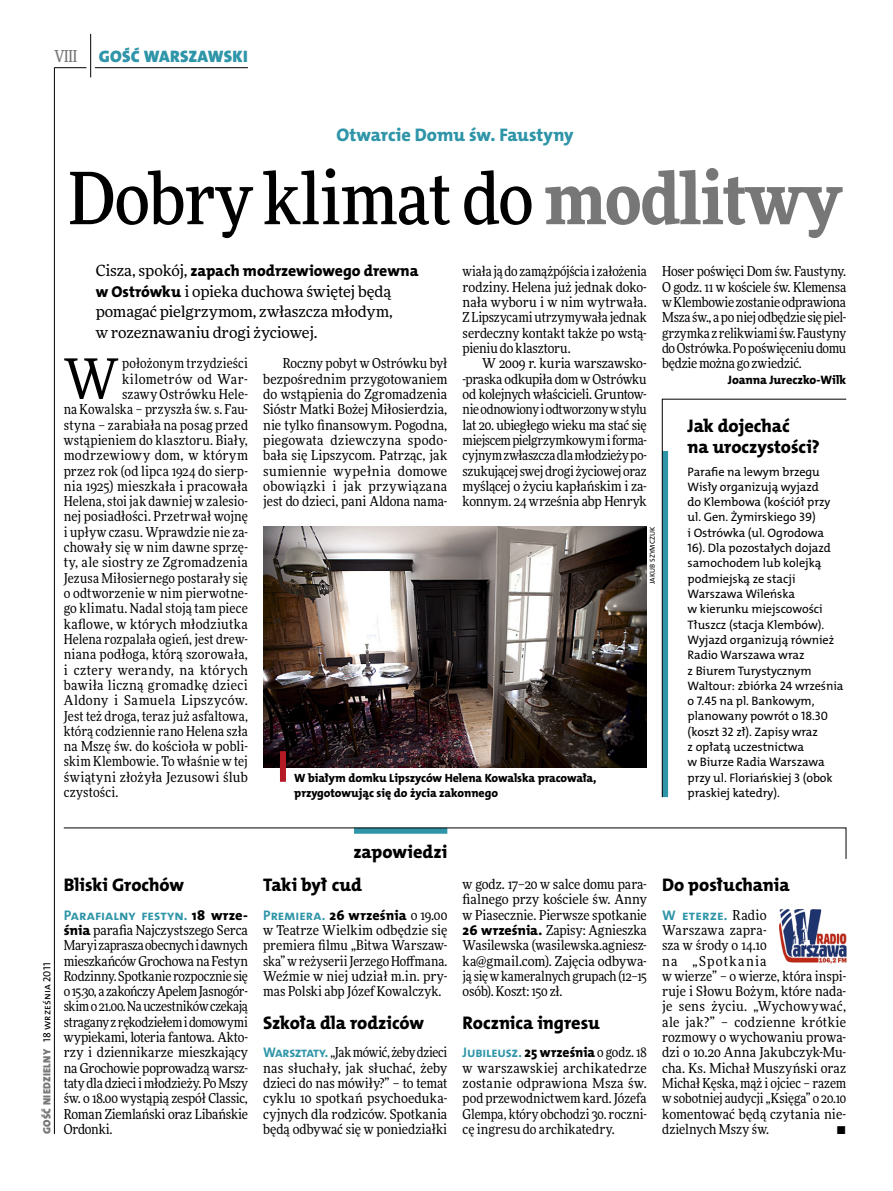
<style>
.page{position:relative;width:893px;height:1191px;background:#fff}
.page>*{position:absolute;margin:0;border:0;box-sizing:border-box;transform-origin:0 0}
.t1{font:500 72px "Freeday Narrow";letter-spacing:-.01em;color:#000}
.t2{font:55.95px "Freeday Narrow News";color:#000}
.t3{font:18.3px/21.6px "The Mix HP8 Ex Bld";letter-spacing:-.005em;color:#000}
.t4{font:18.3px "The Mix HP8 Ex Bld";letter-spacing:-.005em;color:#2f95a8}
.t5{font:16.65px "The Mix HP9 Blk";letter-spacing:.02em;color:#2f95a8}
.t6{font:500 16.5px "Freeday Narrow";color:#777778;scale:.9 1}
.t7{font:15.75px "The Mix HP8 Ex Bld";letter-spacing:-.005em;color:#000}
.t8{font:15.45px/20.4px "Freeday News";letter-spacing:-.01em;color:#000;text-align:justify}
.t9{font:13.95px "The Mix HP7 Bld";letter-spacing:-.005em;color:#2f95a8}
.t10{font:13.95px "The Mix HP8 Ex Bld";letter-spacing:.005em;color:#000}
.t11{font:13.65px/15.3px "Freeday Narrow News";letter-spacing:.01em;color:#000;text-align:justify}
.t12{font:13.65px "Freeday Narrow News";letter-spacing:.035em;color:#000}
.t13{font:13.65px "Freeday Narrow News";letter-spacing:.03em;color:#000}
.t14{font:12.3px/15.3px "The Mix HP5 Plain";letter-spacing:-.005em;color:#000}
.t15{font:12.3px "The Mix HP8 Ex Bld";letter-spacing:-.005em;color:#000}
.t16{font:12px/15.3px "The Mix HP8 Ex Bld";letter-spacing:-.005em;color:#000}
.t17{font:10.5px "The Mix HP9 Blk";letter-spacing:.025em;color:#777778}
.t18{font:7.2px "The Mix HP5 Plain";color:#000}
.s1{font-weight:900;color:#777778}
.s2{font-family:"Freeday News";font-size:15.45px}
.s3{font-family:"The Mix HP8 Ex Bld";font-size:15.75px}
.s4{font-family:"The Mix HP5 Plain";color:#000}
.s5{font-family:"The Mix HP8 Ex Bld";color:#000}
.s6{font-family:"The Mix HP8 Ex Bld";font-size:13.95px}
.s7{font-family:"The Mix HP7 Bld";color:#2f95a8}
.s8{font-family:"Freeday Narrow News";font-size:13.65px}
.s9{font-family:"The Mix HP7 Bld";font-size:13.95px;color:#2f95a8}
.s10{font-family:"Freeday Narrow News";font-size:13.65px;color:#000}
</style>
<div class="page">
<hr style="left:54px;top:67px;width:1px;height:1067px;background:#000">
<hr style="left:90px;top:34px;width:1px;height:43px;background:#000">
<hr style="left:54px;top:67px;width:32px;height:1px;background:#000">
<hr style="left:95px;top:67px;width:153px;height:1px;background:#000">
<svg style="left:63px;top:827px;width:783px;height:32px"></svg>
<svg style="left:662px;top:399px;width:185px;height:398px"></svg>
<img style="left:263px;top:526px;width:384px;height:242px">
<div style="left:280px;top:751px;width:6px;height:31px;background:#b51b24"></div>
<img style="left:779px;top:909px;width:68px;height:55px">
<p class="t6" style="left:54px;top:46px;width:27px">VIII</p>
<p class="t5" style="left:99px;top:46px;width:150px">GOŚĆ WARSZAWSKI</p>
<h3 class="t4" style="left:336px;top:123px;width:239px">Otwarcie Domu św. Faustyny</h3>
<h1 class="t1" style="left:68px;top:154px;width:775px">Dobry klimat do <span class="s1">modlitwy</span></h1>
<p class="t7" style="left:96px;top:261px;width:324px"><span class="s2">Cisza, spokój,</span> zapach modrzewiowego drewna</p>
<p class="t8" style="left:96px;top:281px;width:299px"><span class="s3">w Ostrówku</span> i opieka duchowa świętej będą pomagać pielgrzymom, zwłaszcza młodym, w rozeznawaniu drogi życiowej.</p>
<p class="t11" style="left:463px;top:264px;width:186px">wiała ją do zamążpójścia i założenia rodziny. Helena już jednak doko&shy;nała wyboru i w nim wytrwała.<br>Z Lipszycami utrzymywała jednak serdeczny kontakt także po wstą&shy;pieniu do klasztoru.</p>
<p class="t11" style="left:463px;top:356px;width:186px;text-indent:20px">W 2009 r. kuria warszawsko--praska odkupiła dom w Ostrówku od kolejnych właścicieli. Gruntow&shy;nie odnowiony i odtworzony w stylu lat 20. ubiegłego wieku ma stać się miejscem pielgrzymkowym i forma&shy;cyjnym zwłaszcza dla młodzieży po&shy;szukującej swej drogi życiowej oraz myślącej o życiu kapłańskim i za&shy;konnym. 24 września abp Henryk</p>
<p class="t11" style="left:662px;top:264px;width:186px">Hoser poświęci Dom św. Faustyny.<br>O godz. 11 w kościele św. Klemensa w Klembowie zostanie odprawiona Msza św., a po niej odbędzie się piel&shy;grzymka z relikwiami św. Faustyny do Ostrówka. Po poświęceniu domu będzie można go zwiedzić.</p>
<p class="t15" style="left:728px;top:371px;width:120px">Joanna Jureczko-Wilk</p>
<h3 class="t3" style="left:688px;top:415px;width:134px">Jak dojechać<br>na uroczystości?</h3>
<p class="t14" style="left:688px;top:464px;width:157px">Parafie na lewym brzegu<br>Wisły organizują wyjazd<br>do Klembowa (kościół przy ul. Gen. Żymirskiego 39)<br>i Ostrówka (ul. Ogrodowa<br>16). Dla pozostałych dojazd samochodem lub kolejką podmiejską ze stacji<br>Warszawa Wileńska<br>w kierunku miejscowości<br>Tłuszcz (stacja Klembów).<br>Wyjazd organizują również<br>Radio Warszawa wraz<br>z Biurem Turystycznym<br>Waltour: zbiórka 24 września o 7.45 na pl. Bankowym, planowany powrót o 18.30 (koszt 32 zł). Zapisy wraz<br>z opłatą uczestnictwa<br>w Biurze Radia Warszawa przy ul. Floriańskiej 3 (obok praskiej katedry).</p>
<h2 class="t2" style="left:64px;top:345px;width:56px">W</h2>
<p class="t11" style="left:122px;top:356px;width:127px">położonym trzydzieści</p>
<p class="t11" style="left:263px;top:356px;width:186px;text-indent:20px">Roczny pobyt w Ostrówku był bezpośrednim przygotowaniem do wstąpienia do Zgromadzenia Sióstr Matki Bożej Miłosierdzia, nie tylko finansowym. Pogodna, piegowata dziewczyna spodo&shy;bała się Lipszycom. Patrząc, jak sumiennie wypełnia domowe obowiązki i jak przywiązana jest do dzieci, pani Aldona nama-</p>
<p class="t11" style="left:122px;top:371px;width:127px">kilometrów od War-</p>
<p class="t11" style="left:122px;top:386px;width:127px">szawy Ostrówku Hele-</p>
<p class="t11" style="left:64px;top:401px;width:186px">na Kowalska – przyszła św. s. Fau-</p>
<p class="t11" style="left:64px;top:417px;width:186px">styna – zarabiała na posag przed</p>
<p class="t11" style="left:64px;top:432px;width:186px">wstąpieniem do klasztoru. Biały,</p>
<p class="t11" style="left:64px;top:447px;width:186px">modrzewiowy dom, w którym</p>
<p class="t11" style="left:64px;top:463px;width:186px">przez rok (od lipca 1924 do sierp-</p>
<p class="t11" style="left:64px;top:478px;width:186px">nia 1925) mieszkała i pracowała</p>
<p class="t11" style="left:64px;top:493px;width:186px">Helena, stoi jak dawniej w zalesio-</p>
<p class="t11" style="left:64px;top:509px;width:186px">nej posiadłości. Przetrwał wojnę</p>
<p class="t11" style="left:64px;top:524px;width:186px">i upływ czasu. Wprawdzie nie za-</p>
<p class="t11" style="left:64px;top:539px;width:186px">chowały się w nim dawne sprzę-</p>
<p class="t11" style="left:64px;top:555px;width:186px">ty, ale siostry ze Zgromadzenia</p>
<p class="t11" style="left:64px;top:570px;width:186px">Jezusa Miłosiernego postarały się</p>
<p class="t11" style="left:64px;top:585px;width:186px">o odtworzenie w nim pierwotne-</p>
<p class="t11" style="left:64px;top:600px;width:186px">go klimatu. Nadal stoją tam piece</p>
<p class="t11" style="left:64px;top:616px;width:186px">kaflowe, w których młodziutka</p>
<p class="t11" style="left:64px;top:631px;width:186px">Helena rozpalała ogień, jest drew-</p>
<p class="t11" style="left:64px;top:646px;width:186px">niana podłoga, którą szorowała,</p>
<p class="t12" style="left:64px;top:661px;width:186px">i cztery werandy, na których</p>
<p class="t11" style="left:64px;top:677px;width:186px">bawiła liczną gromadkę dzieci</p>
<p class="t13" style="left:64px;top:692px;width:186px">Aldony i Samuela Lipszyców.</p>
<p class="t11" style="left:64px;top:708px;width:186px">Jest też droga, teraz już asfaltowa,</p>
<p class="t11" style="left:64px;top:723px;width:186px">którą codziennie rano Helena szła</p>
<p class="t11" style="left:64px;top:738px;width:186px">na Mszę św. do kościoła w pobli-</p>
<p class="t11" style="left:64px;top:754px;width:186px">skim Klembowie. To właśnie w tej</p>
<p class="t11" style="left:64px;top:769px;width:186px">świątyni złożyła Jezusowi ślub</p>
<p class="t11" style="left:64px;top:784px;width:56px">czystości.</p>
<p class="t18" style="left:648px;top:584px;width:58px;rotate:-90deg">Jakub Szymczuk</p>
<p class="t16" style="left:294px;top:770px;width:304px">W białym domku Lipszyców Helena Kowalska pracowała, przygotowując się do życia zakonnego</p>
<p class="t17" style="left:40px;top:1134px;width:173px;rotate:-90deg">GOŚĆ NIEDZIELNY <span class="s4">18 września 2011</span></p>
<h3 class="t3" style="left:64px;top:874px;width:122px">Bliski Grochów</h3>
<p class="t9" style="left:64px;top:906px;width:186px">Parafialny festyn. <span class="s5">18 wrze-</span></p>
<p class="t11" style="left:64px;top:922px;width:186px"><span class="s6">śnia</span> parafia Najczystszego Serca Maryi zaprasza obecnych i dawnych mieszkańców Grochowa na Festyn Rodzinny. Spotkanie rozpocznie się o 15.30, a zakończy Apelem Jasnogór&shy;skim o 21.00. Na uczestników czekają stragany z rękodziełem i domowymi wypiekami, loteria fantowa. Akto&shy;rzy i dziennikarze mieszkający na Grochowie poprowadzą warsz&shy;taty dla dzieci i młodzieży. Po Mszy św. o 18.00 wystąpią zespół Classic, Roman Ziemlański oraz Libańskie Ordonki.</p>
<h3 class="t3" style="left:353px;top:841px;width:95px">zapowiedzi</h3>
<h3 class="t3" style="left:263px;top:874px;width:100px">Taki był cud</h3>
<p class="t10" style="left:263px;top:906px;width:186px"><span class="s7">Premiera.</span> 26 września <span class="s8">o 19.00</span></p>
<p class="t11" style="left:263px;top:922px;width:186px">w Teatrze Wielkim odbędzie się premiera filmu „Bitwa Warszaw&shy;ska” w reżyserii Jerzego Hoffmana.<br>Weźmie w niej udział m.in. pry&shy;mas Polski abp Józef Kowalczyk.</p>
<h3 class="t3" style="left:263px;top:1012px;width:163px">Szkoła dla rodziców</h3>
<p class="t11" style="left:263px;top:1044px;width:186px"><span class="s9">Warsztaty.</span> „Jak mówić, żeby dzieci nas słuchały, jak słuchać, żeby dzieci do nas mówiły?” – to temat cyklu 10 spotkań psychoeduka&shy;cyjnych dla rodziców. Spotkania będą odbywać się w poniedziałki</p>
<p class="t11" style="left:463px;top:876px;width:186px">w godz. 17–20 w salce domu para&shy;fialnego przy kościele św. Anny w Piasecznie. Pierwsze spotkanie <span class="s6">26 września.</span> Zapisy: Agnieszka Wasilewska (wasilewska.agniesz&shy;ka@gmail.com). Zajęcia odbywa&shy;ją się w kameralnych grupach (12–15 osób). Koszt: 150 zł.</p>
<h3 class="t3" style="left:463px;top:1012px;width:139px">Rocznica ingresu</h3>
<p class="t9" style="left:463px;top:1043px;width:186px">Jubileusz. <span class="s5">25 września</span> <span class="s10">o godz. 18</span></p>
<p class="t11" style="left:463px;top:1060px;width:186px">w warszawskiej archikatedrze zostanie odprawiona Msza św. pod przewodnictwem kard. Józefa Glempa, który obchodzi 30. roczni&shy;cę ingresu do archikatedry.</p>
<h3 class="t3" style="left:662px;top:874px;width:129px">Do posłuchania</h3>
<p class="t9" style="left:662px;top:906px;width:106px">W eterze. <span class="s10">Radio</span></p>
<p class="t11" style="left:662px;top:922px;width:186px;text-align:left">Warszawa zapra-<br>sza w środy o 14.10<br>na „Spotkania<br>w wierze” – o wierze, która inspi&shy;ruje i Słowu Bożym, które nada&shy;je sens życiu. „Wychowywać, ale jak?” – codzienne krótkie rozmowy o wychowaniu prowa&shy;dzi o 10.20 Anna Jakubczyk-Mu&shy;cha. Ks. Michał Muszyński oraz<br>Michał Kęska, mąż i ojciec – razem w sobotniej audycji „Księga” o 20.10 komentować będą czytania nie&shy;dzielnych Mszy św.</p>
<p class="t11" style="left:837px;top:1121px;width:11px">•</p>
</div>
